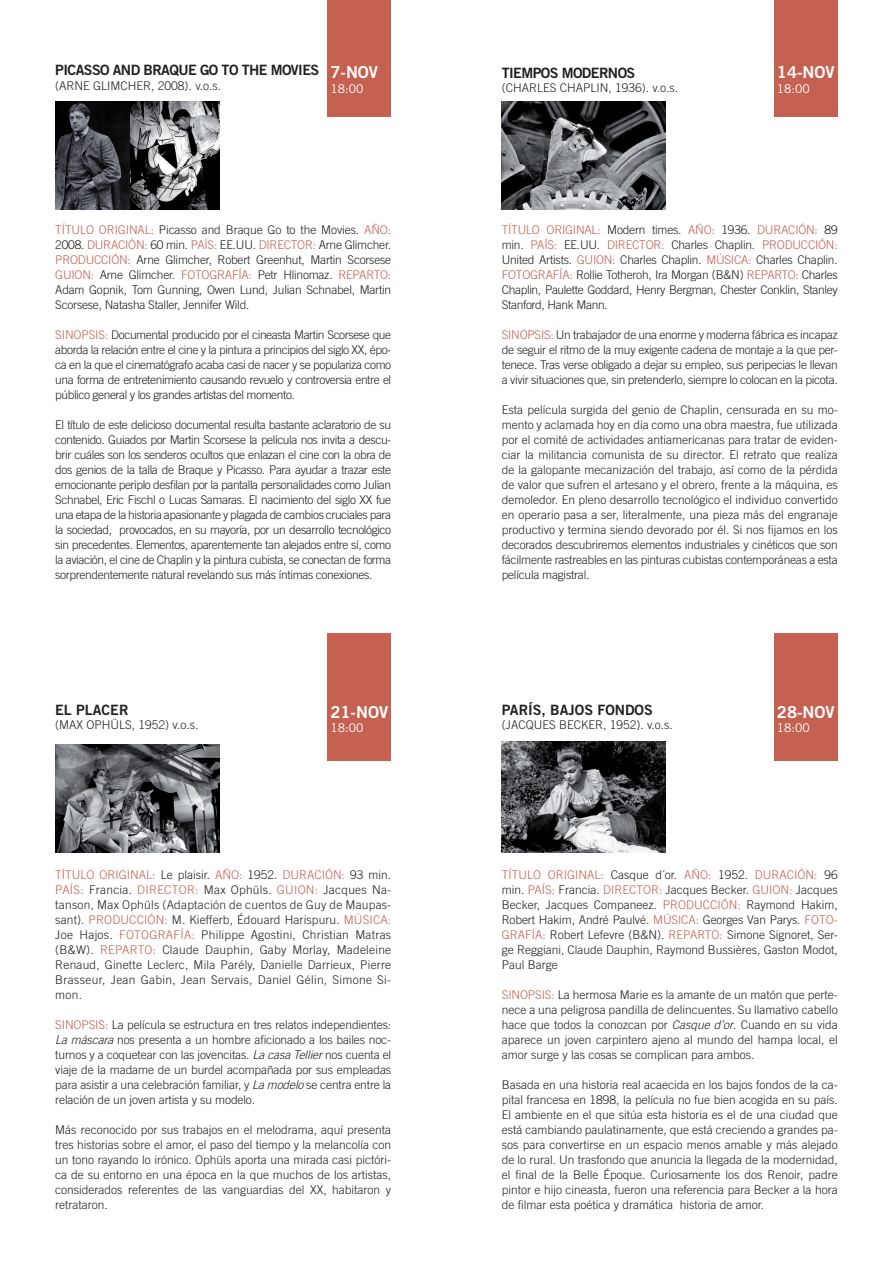
<style>
.page{position:relative;width:893px;height:1263px;background:#fff}
.page>*{position:absolute;margin:0;border:0;box-sizing:border-box;transform-origin:0 0}
.t1{font:16.5px "Trade Gothic Bold Two";color:#fff}
.t2{font:14.25px "Trade Gothic Bold Two";letter-spacing:-.04em;color:#231f20}
.t3{font:300 12px/15px "Trade Gothic";letter-spacing:-.01em;color:#231f20;text-align:justify}
.t4{font:12px "Trade Gothic";color:#fff}
.s1{color:#c56151}
.s2{font-style:italic}
</style>
<div class="page">
<img style="left:502px;top:742px;width:164px;height:111px">
<img style="left:502px;top:101px;width:164px;height:109px">
<div style="left:327px;top:0;width:64px;height:117px;background:#c56151"></div>
<img style="left:55px;top:102px;width:164px;height:108px">
<div style="left:774px;top:0;width:64px;height:117px;background:#c56151"></div>
<img style="left:55px;top:744px;width:164px;height:108px">
<div style="left:327px;top:634px;width:64px;height:127px;background:#c56151"></div>
<div style="left:774px;top:634px;width:64px;height:127px;background:#c56151"></div>
<p class="t2" style="left:55px;top:61px;width:266px">PICASSO AND BRAQUE GO TO THE MOVIES</p>
<p class="t3" style="left:55px;top:78px;width:167px">(ARNE GLIMCHER, 2008). v.o.s.</p>
<h1 class="t1" style="left:330px;top:62px;width:49px">7-NOV</h1>
<p class="t4" style="left:330px;top:81px;width:34px">18:00</p>
<p class="t2" style="left:502px;top:64px;width:135px">TIEMPOS MODERNOS</p>
<p class="t3" style="left:502px;top:80px;width:178px">(CHARLES CHAPLIN, 1936). v.o.s.</p>
<h1 class="t1" style="left:777px;top:62px;width:59px">14-NOV</h1>
<p class="t4" style="left:777px;top:81px;width:34px">18:00</p>
<p class="t3" style="left:55px;top:222px;width:337px"><span class="s1">TÍTULO ORIGINAL:</span> Picasso and Braque Go to the Movies. <span class="s1">AÑO:<br></span>2008. <span class="s1">DURACIÓN:</span> 60 min. <span class="s1">PAÍS:</span> EE.UU. <span class="s1">DIRECTOR:</span> Arne Glimcher.<br><span class="s1">PRODUCCIÓN:</span> Arne Glimcher, Robert Greenhut, Martin Scorsese <span class="s1">GUION:</span> Arne Glimcher. <span class="s1">FOTOGRAFÍA:</span> Petr Hlinomaz. <span class="s1">REPARTO:<br></span>Adam Gopnik, Tom Gunning, Owen Lund, Julian Schnabel, Martin Scorsese, Natasha Staller, Jennifer Wild.</p>
<p class="t3" style="left:55px;top:327px;width:337px"><span class="s1">SINOPSIS:</span> Documental producido por el cineasta Martin Scorsese que aborda la relación entre el cine y la pintura a principios del siglo XX, épo&shy;ca en la que el cinematógrafo acaba casi de nacer y se populariza como una forma de entretenimiento causando revuelo y controversia entre el público general y los grandes artistas del momento.</p>
<p class="t3" style="left:55px;top:417px;width:337px">El título de este delicioso documental resulta bastante aclaratorio de su contenido. Guiados por Martin Scorsese la película nos invita a descu&shy;brir cuáles son los senderos ocultos que enlazan el cine con la obra de dos genios de la talla de Braque y Picasso. Para ayudar a trazar este emocionante periplo desfilan por la pantalla personalidades como Julian Schnabel, Eric Fischl o Lucas Samaras. El nacimiento del siglo XX fue una etapa de la historia apasionante y plagada de cambios cruciales para la sociedad, provocados, en su mayoría, por un desarrollo tecnológico sin precedentes. Elementos, aparentemente tan alejados entre sí, como la aviación, el cine de Chaplin y la pintura cubista, se conectan de forma sorprendentemente natural revelando sus más íntimas conexiones.</p>
<p class="t3" style="left:502px;top:222px;width:337px"><span class="s1">TÍTULO ORIGINAL:</span> Modern times. <span class="s1">AÑO:</span> 1936. <span class="s1">DURACIÓN:</span> 89 min. <span class="s1">PAÍS:</span> EE.UU. <span class="s1">DIRECTOR:</span> Charles Chaplin. <span class="s1">PRODUCCIÓN:<br></span>United Artists. <span class="s1">GUION:</span> Charles Chaplin. <span class="s1">MÚSICA:</span> Charles Chaplin.<br><span class="s1">FOTOGRAFÍA:</span> Rollie Totheroh, Ira Morgan (B&amp;N) <span class="s1">REPARTO:</span> Charles Chaplin, Paulette Goddard, Henry Bergman, Chester Conklin, Stanley Stanford, Hank Mann.</p>
<p class="t3" style="left:502px;top:327px;width:337px"><span class="s1">SINOPSIS:</span> Un trabajador de una enorme y moderna fábrica es incapaz de seguir el ritmo de la muy exigente cadena de montaje a la que per&shy;tenece. Tras verse obligado a dejar su empleo, sus peripecias le llevan a vivir situaciones que, sin pretenderlo, siempre lo colocan en la picota.</p>
<p class="t3" style="left:502px;top:402px;width:337px">Esta película surgida del genio de Chaplin, censurada en su mo&shy;mento y aclamada hoy en día como una obra maestra, fue utilizada por el comité de actividades antiamericanas para tratar de eviden&shy;ciar la militancia comunista de su director. El retrato que realiza de la galopante mecanización del trabajo, así como de la pérdida de valor que sufren el artesano y el obrero, frente a la máquina, es demoledor. En pleno desarrollo tecnológico el individuo convertido en operario pasa a ser, literalmente, una pieza más del engranaje productivo y termina siendo devorado por él. Si nos fijamos en los decorados descubriremos elementos industriales y cinéticos que son fácilmente rastreables en las pinturas cubistas contemporáneas a esta película magistral.</p>
<p class="t2" style="left:55px;top:701px;width:48px">EL PLACER</p>
<p class="t3" style="left:55px;top:717px;width:145px">(Max Oph üls, 1952) v.o.s.</p>
<h1 class="t1" style="left:330px;top:701px;width:59px">21-NOV</h1>
<p class="t4" style="left:330px;top:720px;width:34px">18:00</p>
<p class="t2" style="left:502px;top:701px;width:114px">PAR ÍS, BAJOS FONDOS</p>
<p class="t3" style="left:502px;top:717px;width:40px">(Jacques</p>
<p class="t3" style="left:559px;top:717px;width:16px">Becker</p>
<p class="t3" style="left:603px;top:717px;width:71px">, 1952). v.o.s.</p>
<h1 class="t1" style="left:777px;top:701px;width:59px">28-NOV</h1>
<p class="t4" style="left:777px;top:720px;width:34px">18:00</p>
<p class="t3" style="left:55px;top:867px;width:337px"><span class="s1">TÍTULO ORIGINAL:</span> Le plaisir. <span class="s1">AÑO:</span> 1952. <span class="s1">DURACIÓN:</span> 93 min.<br><span class="s1">PAÍS:</span> Francia. <span class="s1">DIRECTOR:</span> Max Ophüls. <span class="s1">GUION:</span> Jacques Na&shy;tanson, Max Ophüls (Adaptación de cuentos de Guy de Maupas&shy;sant). <span class="s1">PRODUCCIÓN:</span> M. Kiefferb, Édouard Harispuru. <span class="s1">MÚSICA:<br></span>Joe Hajos. <span class="s1">FOTOGRAFÍA:</span> Philippe Agostini, Christian Matras (B&amp;W). <span class="s1">REPARTO:</span> Claude Dauphin, Gaby Morlay, Madeleine Renaud, Ginette Leclerc, Mila Parély, Danielle Darrieux, Pierre Brasseur, Jean Gabin, Jean Servais, Daniel Gélin, Simone Si&shy;mon.</p>
<p class="t3" style="left:55px;top:1017px;width:337px"><span class="s1">SINOPSIS:</span> La película se estructura en tres relatos independientes:<br><span class="s2">La máscara</span> nos presenta a un hombre aficionado a los bailes noc&shy;turnos y a coquetear con las jovencitas. <span class="s2">La casa Tellier</span> nos cuenta el viaje de la madame de un burdel acompañada por sus empleadas para asistir a una celebración familiar, y <span class="s2">La modelo</span> se centra entre la relación de un joven artista y su modelo.</p>
<p class="t3" style="left:55px;top:1122px;width:337px">Más reconocido por sus trabajos en el melodrama, aquí presenta tres historias sobre el amor, el paso del tiempo y la melancolía con un tono rayando lo irónico. Ophüls aporta una mirada casi pictóri&shy;ca de su entorno en una época en la que muchos de los artistas, considerados referentes de las vanguardias del XX, habitaron y retrataron.</p>
<p class="t3" style="left:502px;top:867px;width:337px"><span class="s1">TÍTULO ORIGINAL:</span> Casque d´or. <span class="s1">AÑO:</span> 1952. <span class="s1">DURACIÓN:</span> 96 min. <span class="s1">PAÍS:</span> Francia. <span class="s1">DIRECTOR:</span> Jacques Becker. <span class="s1">GUION:</span> Jacques Becker, Jacques Companeez. <span class="s1">PRODUCCIÓN:</span> Raymond Hakim, Robert Hakim, André Paulvé. <span class="s1">MÚSICA:</span> Georges Van Parys. <span class="s1">FOTO-GRAFÍA:</span> Robert Lefevre (B&amp;N). <span class="s1">REPARTO:</span> Simone Signoret, Ser&shy;ge Reggiani, Claude Dauphin, Raymond Bussières, Gaston Modot, Paul Barge</p>
<p class="t3" style="left:502px;top:987px;width:337px"><span class="s1">SINOPSIS:</span> La hermosa Marie es la amante de un matón que perte&shy;nece a una peligrosa pandilla de delincuentes. Su llamativo cabello hace que todos la conozcan por <span class="s2">Casque d’or</span>. Cuando en su vida aparece un joven carpintero ajeno al mundo del hampa local, el amor surge y las cosas se complican para ambos.</p>
<p class="t3" style="left:502px;top:1077px;width:337px">Basada en una historia real acaecida en los bajos fondos de la ca&shy;pital francesa en 1898, la película no fue bien acogida en su país.<br>El ambiente en el que sitúa esta historia es el de una ciudad que está cambiando paulatinamente, que está creciendo a grandes pa&shy;sos para convertirse en un espacio menos amable y más alejado de lo rural. Un trasfondo que anuncia la llegada de la modernidad, el final de la Belle Époque. Curiosamente los dos Renoir, padre pintor e hijo cineasta, fueron una referencia para Becker a la hora de filmar esta poética y dramática historia de amor.</p>
</div>
